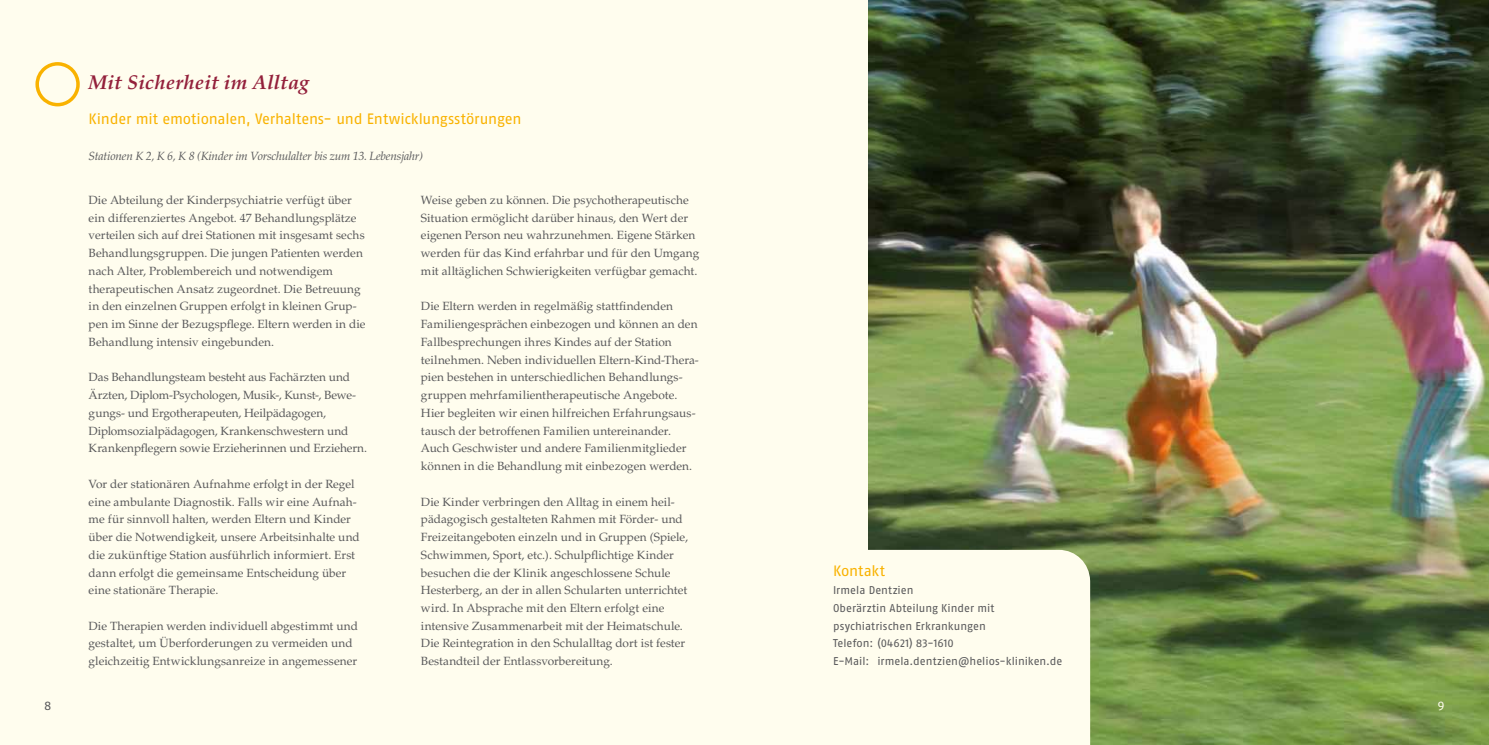
<style>
.page{position:relative;width:1489px;height:745px;background:#fff}
.page>*{position:absolute;margin:0;border:0;box-sizing:border-box;transform-origin:0 0}
.t1{font:italic 700 20px "Palatino";letter-spacing:.005em;color:#93203b}
.t2{font:15px "Fago Pro";letter-spacing:-.01em;color:#f9b200}
.t3{font:12.5px "Fago Pro";color:#58585a}
.t4{font:12.5px "Fago Pro";color:#fffdee}
.t5{font:11.88px/17.8px "Palatino";color:#58585a}
.t6{font:italic 11.88px "Palatino";letter-spacing:-.02em;color:#58585a}
.t7{font:11.25px/17.8px "Fago Pro";color:#58585a}
</style>
<div class="page">
<div style="left:0;top:0;width:1488px;height:744px;background:#fffdee"></div>
<img style="left:868px;top:0;width:620px;height:744px">
<svg style="left:868px;top:549px;width:222px;height:195px"></svg>
<svg style="left:35px;top:62px;width:45px;height:44px"></svg>
<h1 class="t1" style="left:89px;top:70px;width:222px">Mit Sicherheit im Alltag</h1>
<p class="t2" style="left:89px;top:110px;width:434px">Kinder mit emotionalen, Verhaltens- und Entwicklungsstörungen</p>
<p class="t6" style="left:89px;top:149px;width:336px">Stationen K 2, K 6, K 8 (Kinder im Vorschulalter bis zum 13. Lebensjahr)</p>
<p class="t5" style="left:89px;top:191px;width:278px">Die Abteilung der Kinderpsychiatrie verfügt über ein differenziertes Angebot. 47 Behandlungsplätze verteilen sich auf drei Stationen mit insgesamt sechs Behandlungsgruppen. Die jungen Patienten werden nach Alter, Problembereich und notwendigem therapeutischen Ansatz zugeordnet. Die Betreuung in den einzelnen Gruppen erfolgt in kleinen Grup&shy;pen im Sinne der Bezugspflege. Eltern werden in die Behandlung intensiv eingebunden.</p>
<p class="t5" style="left:89px;top:368px;width:280px">Das Behandlungsteam besteht aus Fachärzten und Ärzten, Diplom-Psychologen, Musik-, Kunst-, Bewe&shy;gungs- und Ergotherapeuten, Heilpädagogen, Diplomsozialpädagogen, Krankenschwestern und Krankenpflegern sowie Erzieherinnen und Erziehern.</p>
<p class="t5" style="left:89px;top:475px;width:273px">Vor der stationären Aufnahme erfolgt in der Regel eine ambulante Diagnostik. Falls wir eine Aufnah&shy;me für sinnvoll halten, werden Eltern und Kinder über die Notwendigkeit, unsere Arbeitsinhalte und die zukünftige Station ausführlich informiert. Erst dann erfolgt die gemeinsame Entscheidung über eine stationäre Therapie.</p>
<p class="t5" style="left:89px;top:616px;width:271px">Die Therapien werden individuell abgestimmt und gestaltet, um Überforderungen zu vermeiden und gleichzeitig Entwicklungsanreize in angemessener</p>
<p class="t5" style="left:421px;top:191px;width:280px">Weise geben zu können. Die psychotherapeutische Situation ermöglicht darüber hinaus, den Wert der eigenen Person neu wahrzunehmen. Eigene Stärken werden für das Kind erfahrbar und für den Umgang mit alltäglichen Schwierigkeiten verfügbar gemacht.</p>
<p class="t5" style="left:421px;top:297px;width:279px">Die Eltern werden in regelmäßig stattfindenden Familiengesprächen einbezogen und können an den Fallbesprechungen ihres Kindes auf der Station teilnehmen. Neben individuellen Eltern-Kind-Thera&shy;pien bestehen in unterschiedlichen Behandlungs&shy;gruppen mehrfamilientherapeutische Angebote.<br>Hier begleiten wir einen hilfreichen Erfahrungsaus&shy;tausch der betroffenen Familien untereinander.<br>Auch Geschwister und andere Familienmitglieder können in die Behandlung mit einbezogen werden.</p>
<p class="t5" style="left:421px;top:492px;width:268px">Die Kinder verbringen den Alltag in einem heil&shy;pädagogisch gestalteten Rahmen mit Förder- und Freizeitangeboten einzeln und in Gruppen (Spiele, Schwimmen, Sport, etc.). Schulpflichtige Kinder besuchen die der Klinik angeschlossene Schule Hesterberg, an der in allen Schularten unterrichtet wird. In Absprache mit den Eltern erfolgt eine intensive Zusammenarbeit mit der Heimatschule.<br>Die Reintegration in den Schulalltag dort ist fester Bestandteil der Entlassvorbereitung.</p>
<p class="t2" style="left:833px;top:562px;width:53px">Kontakt</p>
<p class="t7" style="left:833px;top:581px;width:231px">Irmela Dentzien<br>Oberärztin Abteilung Kinder mit psychiatrischen Erkrankungen<br>Telefon: (04621) 83-1610<br>E-Mail: irmela.dentzien@helios-kliniken.de</p>
<p class="t3" style="left:44px;top:697px;width:9px">8</p>
<p class="t4" style="left:1437px;top:697px;width:9px">9</p>
</div>
